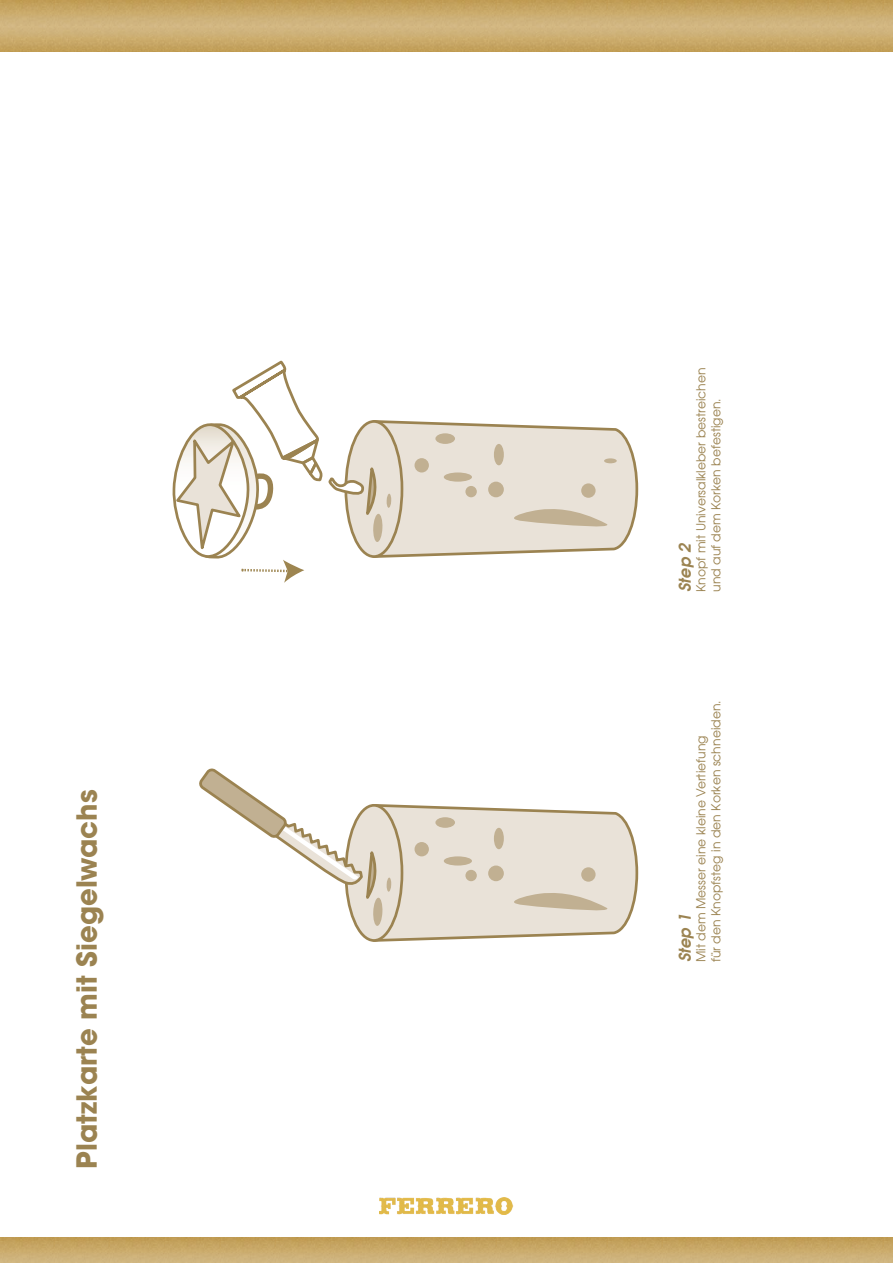
<style>
.page{position:relative;width:893px;height:1263px;background:#fff}
.page>*{position:absolute;margin:0;border:0;box-sizing:border-box;transform-origin:0 0}
.t1{font:700 27.6px "Avant Garde";color:#9b8351}
.t2{font:italic 600 16.05px "Avant Garde";color:#9b8351}
.t3{font:12.45px/14.9px "Avant Garde";color:#9b8351}
</style>
<div class="page">
<img style="left:0;top:1237px;width:497px;height:26px">
<img style="left:497px;top:1237px;width:396px;height:26px">
<img style="left:0;top:0;width:497px;height:51px">
<img style="left:497px;top:0;width:396px;height:51px">
<img style="left:379px;top:1197px;width:135px;height:18px">
<svg style="left:172px;top:362px;width:467px;height:221px"></svg>
<div style="left:373px;top:514px;width:10px;height:28px;background:#c1b092;border-radius:50%"></div>
<div style="left:386px;top:494px;width:5px;height:14px;background:#c1b092;border-radius:50%"></div>
<svg style="left:199px;top:768px;width:440px;height:174px"></svg>
<p class="t1" style="left:69px;top:1168px;width:381px;rotate:-90deg">Platzkarte mit Siegelwachs</p>
<p class="t3" style="left:693px;top:592px;width:226px;rotate:-90deg">Knopf mit Universalkleber bestreichen und auf dem Korken befestigen.</p>
<p class="t2" style="left:674px;top:592px;width:50px;rotate:-90deg">Step 2</p>
<p class="t3" style="left:693px;top:962px;width:263px;rotate:-90deg">Mit dem Messer eine kleine Vertiefung<br>für den Knopfsteg in den Korken schneiden.</p>
<p class="t2" style="left:674px;top:962px;width:49px;rotate:-90deg">Step 1</p>
</div>
